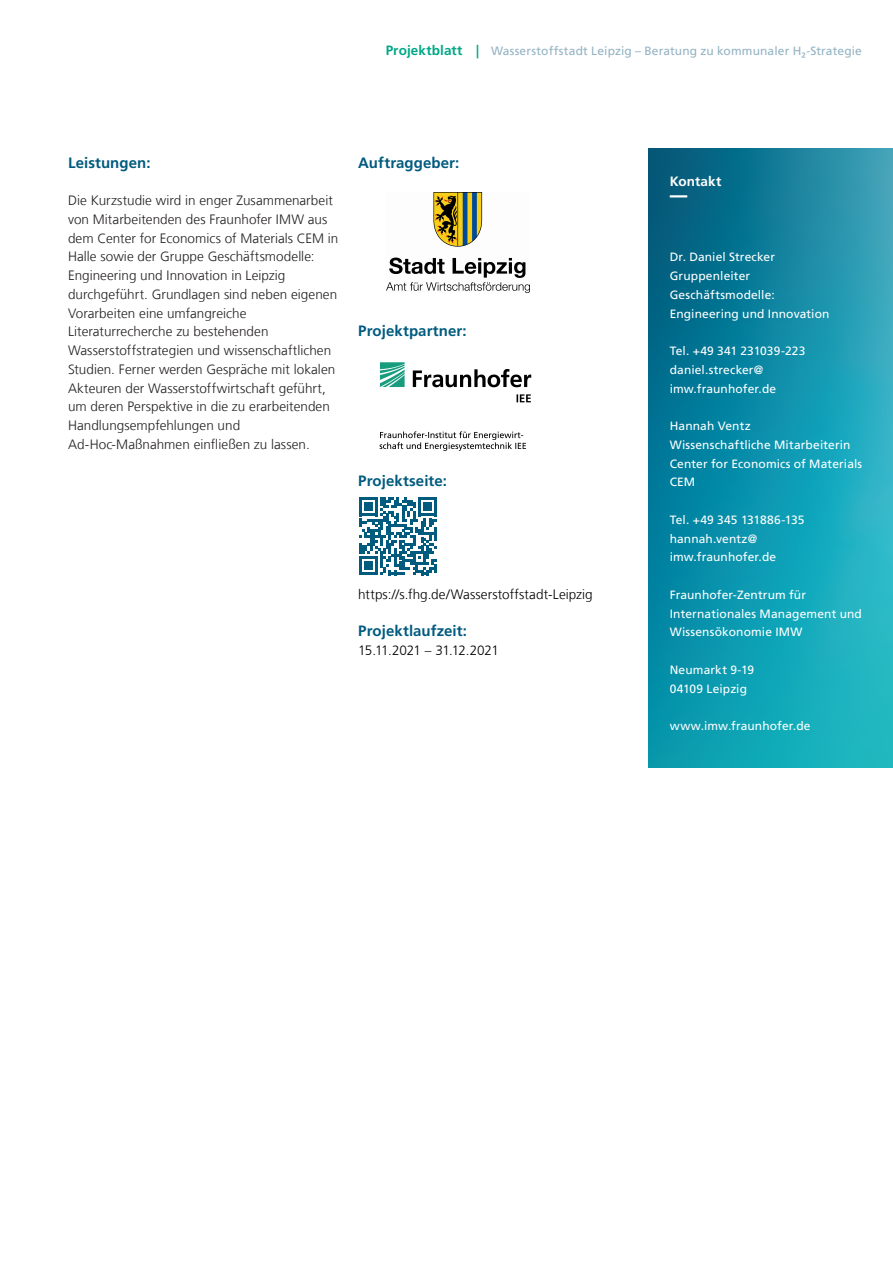
<style>
.page{position:relative;width:893px;height:1263px;background:#fff}
.page>*{position:absolute;margin:0;border:0;box-sizing:border-box;transform-origin:0 0}
.Fliesstext_9_12_5_sc{font:700 15px "Frutiger LT Com";letter-spacing:.005em;color:#005b7f}
.Fliesstext_9_12_5_sc-2{font:300 13.5px/18.8px "Frutiger LT Com";letter-spacing:.005em;color:#231f20}
.Fliesstext_9_12_5_sc-3{font:300 13.5px "Frutiger LT Com";letter-spacing:.005em;color:#000}
.Fliesstext_9_12_5_sc-4{font:300 13.5px "Frutiger LT Com";letter-spacing:-.04em;color:#000}
.Infokasten_klein_Ube{font:700 13.5px "Frutiger LT Com";letter-spacing:.005em;color:#fff}
.Infokasten_klein_Fli{font:12px/18.8px "Frutiger LT Com";letter-spacing:.01em;color:#fff}
.Kolumnentitel_rechts{font:12px "Frutiger LT Com";letter-spacing:.01em;color:#93b3c3}
.s1{font-weight:700;font-size:13.5px;color:#00a786}
</style>
<div class="page">
<svg style="left:648px;top:149px;width:245px;height:619px;background:#1292aa"></svg>
<img style="left:379px;top:362px;width:153px;height:89px">
<div style="left:358px;top:407px;width:199px;height:21px;background:#fff"></div>
<img style="left:387px;top:192px;width:142px;height:101px">
<svg style="left:359px;top:497px;width:78px;height:78px"></svg>
<svg style="left:670px;top:195px;width:223px;height:2px"></svg>
<p class="Kolumnentitel_rechts" style="left:386px;top:44px;width:478px"><span class="s1">Projektblatt |</span> Wasserstoffstadt Leipzig – Beratung zu kommunaler H -Strategie</p>
<p class="Kolumnentitel_rechts" style="left:802px;top:50px;width:6px">²</p>
<p class="Fliesstext_9_12_5_sc" style="left:68px;top:154px;width:84px">Leistungen:</p>
<p class="Fliesstext_9_12_5_sc-2" style="left:68px;top:191px;width:272px">Die Kurzstudie wird in enger Zusammenarbeit von Mitarbeitenden des Fraunhofer IMW aus dem Center for Economics of Materials CEM in Halle sowie der Gruppe Geschäftsmodelle:<br>Engineering und Innovation in Leipzig durchgeführt. Grundlagen sind neben eigenen Vorarbeiten eine umfangreiche Literaturrecherche zu bestehenden Wasserstoffstrategien und wissenschaftlichen Studien. Ferner werden Gespräche mit lokalen Akteuren der Wasserstoffwirtschaft geführt, um deren Perspektive in die zu erarbeitenden Handlungsempfehlungen und Ad-Hoc-Maßnahmen einfließen zu lassen.</p>
<p class="Fliesstext_9_12_5_sc" style="left:358px;top:154px;width:103px">Auftraggeber:</p>
<p class="Fliesstext_9_12_5_sc" style="left:358px;top:322px;width:110px">Projektpartner:</p>
<p class="Fliesstext_9_12_5_sc" style="left:358px;top:472px;width:90px">Projektseite:</p>
<p class="Fliesstext_9_12_5_sc-3" style="left:358px;top:586px;width:236px">https://s.fhg.de/Wasserstoffstadt-Leipzig</p>
<p class="Fliesstext_9_12_5_sc" style="left:358px;top:622px;width:110px">Projektlaufzeit:</p>
<p class="Fliesstext_9_12_5_sc-4" style="left:358px;top:643px;width:142px">15.11.2021 – 31.12.2021</p>
<p class="Infokasten_klein_Ube" style="left:670px;top:174px;width:53px">Kontakt</p>
<p class="Infokasten_klein_Fli" style="left:670px;top:248px;width:161px">Dr. Daniel Strecker<br>Gruppenleiter<br>Geschäftsmodelle:<br>Engineering und Innovation</p>
<p class="Infokasten_klein_Fli" style="left:670px;top:342px;width:137px">Tel. +49 341 231039-223 daniel.strecker@ imw.fraunhofer.de</p>
<p class="Infokasten_klein_Fli" style="left:670px;top:417px;width:194px">Hannah Ventz<br>Wissenschaftliche Mitarbeiterin<br>Center for Economics of Materials<br>CEM</p>
<p class="Infokasten_klein_Fli" style="left:670px;top:510px;width:136px">Tel. +49 345 131886-135 hannah.ventz@ imw.fraunhofer.de</p>
<p class="Infokasten_klein_Fli" style="left:670px;top:585px;width:138px">Fraunhofer-Zentrum für</p>
<p class="Infokasten_klein_Fli" style="left:670px;top:604px;width:194px">Internationales Management und</p>
<p class="Infokasten_klein_Fli" style="left:670px;top:623px;width:134px">Wissensökonomie IMW</p>
<p class="Infokasten_klein_Fli" style="left:670px;top:660px;width:86px">Neumarkt 9-19</p>
<p class="Infokasten_klein_Fli" style="left:670px;top:679px;width:79px">04109 Leipzig</p>
<p class="Infokasten_klein_Fli" style="left:670px;top:717px;width:142px">www.imw.fraunhofer.de</p>
</div>
